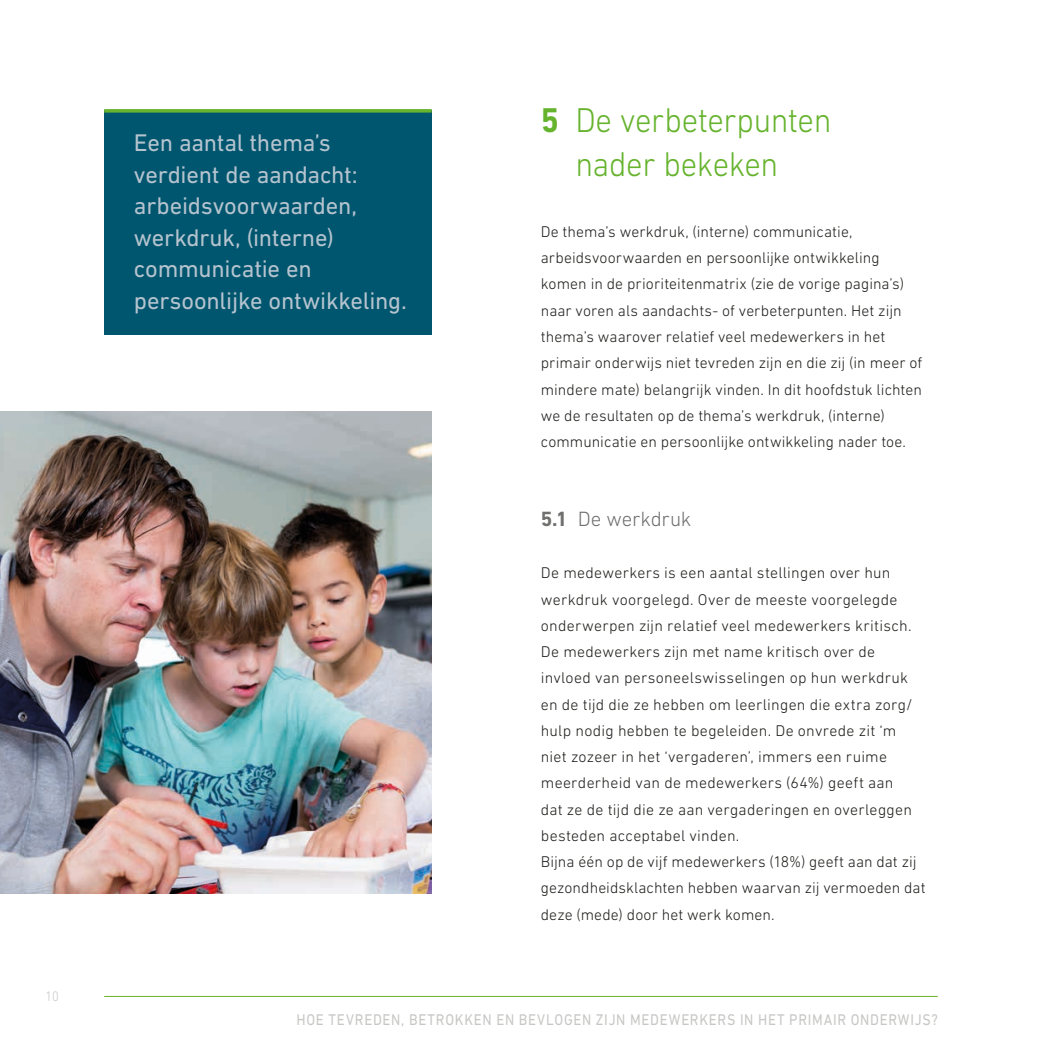
<style>
.page{position:relative;width:1042px;height:1042px;background:#fff}
.page>*{position:absolute;margin:0;border:0;box-sizing:border-box;transform-origin:0 0}
.t1{font:300 35px/43.8px "DIN Next LT Pro";letter-spacing:-.015em;color:#66b32e;text-align:center;scale:.94 1}
.t2{font:24.5px/31.5px "DIN Next LT Pro";letter-spacing:-.01em;color:#b5c3cf}
.t3{font:300 21px "DIN Next LT Pro";letter-spacing:-.01em;color:#70706f}
.t4{font:300 15.75px/26.2px "DIN Next LT Pro";letter-spacing:.01em;color:#1d1d1b}
.t5{font:15.75px "DIN Next LT Pro";letter-spacing:.05em;color:#c7c7c6;scale:.9 1}
.t6{font:300 14px "DIN Next LT Pro";color:#c7c7c6;scale:.9 1}
.s1{font-weight:700}
</style>
<div class="page">
<hr style="left:104px;top:996px;width:834px;height:1px;background:#66b32e">
<img style="left:0;top:411px;width:432px;height:482px">
<div style="left:104px;top:111px;width:328px;height:224px;background:#00566e"></div>
<svg style="left:104px;top:109px;width:328px;height:4px"></svg>
<p class="t6" style="left:45px;top:988px;width:16px">10</p>
<h2 class="t2" style="left:134px;top:127px;width:274px">Een aantal thema’s verdient de aandacht: arbeidsvoorwaarden, werkdruk, (interne) communicatie en persoonlijke ontwikkeling.</h2>
<h1 class="t1" style="left:541px;top:98px;width:311px"><span class="s1">5</span> De verbeterpunten nader bekeken</h1>
<p class="t4" style="left:541px;top:218px;width:383px">De thema’s werkdruk, (interne) communicatie, arbeidsvoorwaarden en persoonlijke ontwikkeling komen in de prioriteitenmatrix (zie de vorige pagina’s) naar voren als aandachts- of verbeterpunten. Het zijn thema’s waarover relatief veel medewerkers in het primair onderwijs niet tevreden zijn en die zij (in meer of mindere mate) belangrijk vinden. In dit hoofdstuk lichten we de resultaten op de thema’s werkdruk, (interne) communicatie en persoonlijke ontwikkeling nader toe.</p>
<h3 class="t3" style="left:541px;top:506px;width:152px"><span class="s1">5.1</span> De werkdruk</h3>
<p class="t4" style="left:541px;top:559px;width:386px">De medewerkers is een aantal stellingen over hun werkdruk voorgelegd. Over de meeste voorgelegde onderwerpen zijn relatief veel medewerkers kritisch.<br>De medewerkers zijn met name kritisch over de invloed van personeelswisselingen op hun werkdruk en de tijd die ze hebben om leerlingen die extra zorg/ hulp nodig hebben te begeleiden. De onvrede zit ‘m niet zozeer in het ‘vergaderen’, immers een ruime meerderheid van de medewerkers (64%) geeft aan<br>dat ze de tijd die ze aan vergaderingen en overleggen besteden acceptabel vinden.<br>Bijna één op de vijf medewerkers (18%) geeft aan dat zij gezondheidsklachten hebben waarvan zij vermoeden dat deze (mede) door het werk komen.</p>
<p class="t5" style="left:296px;top:1010px;width:714px">HOE TEVREDEN, BETROKKEN EN BEVLOGEN ZIJN MEDEWERKERS IN HET PRIMAIR ONDERWIJS?</p>
</div>
